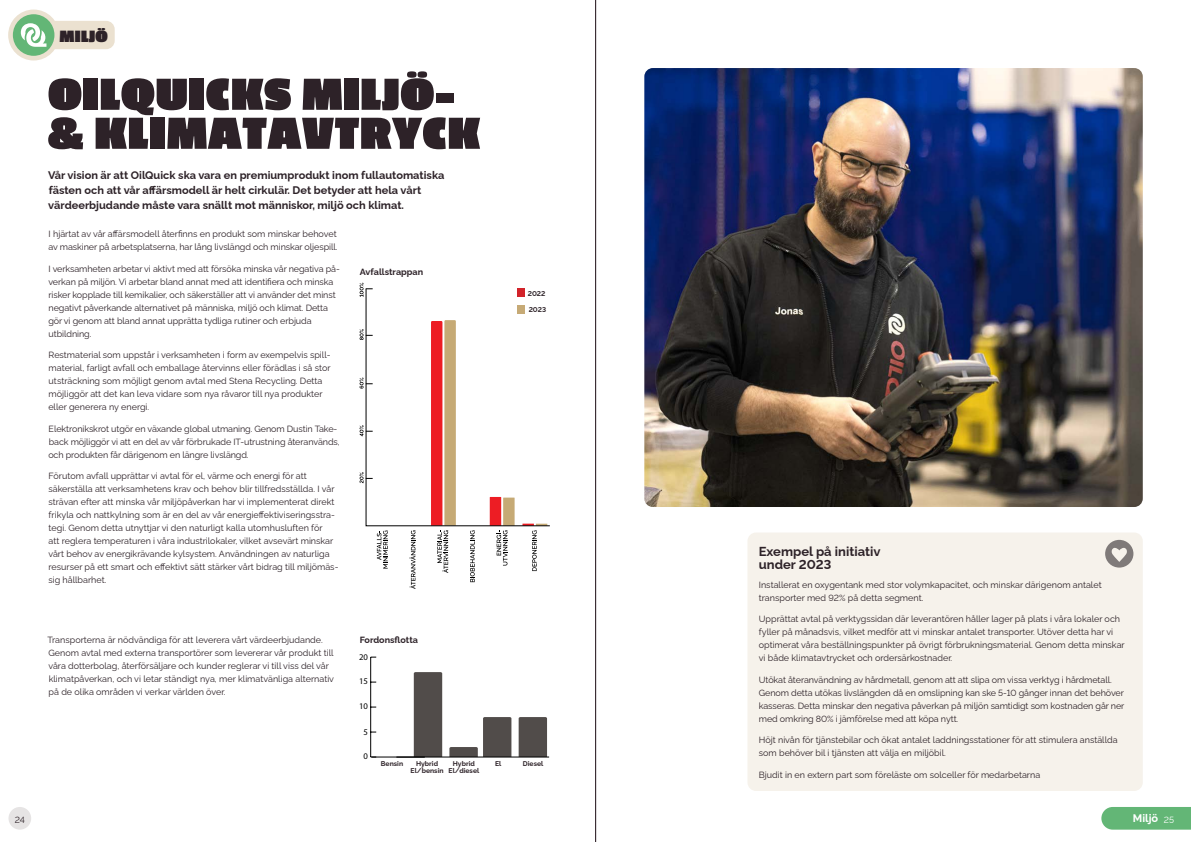
<style>
.page{position:relative;width:1191px;height:842px;background:#fff}
.page>*{position:absolute;margin:0;border:0;box-sizing:border-box;transform-origin:0 0}
.t1{font:900 50px/39px "Passion One";letter-spacing:.02em;color:#2d2228}
.t2{font:900 18.3px "Passion One";letter-spacing:.02em;color:#2d2228}
.t3{font:700 13px/13px "Raleway";color:#2d2228}
.t4{font:700 11px/15px "Raleway";color:#2d2228}
.t5{font:700 11px "Raleway";color:#fff}
.t6{font:9px/13px "Raleway";color:#2d2228}
.t7{font:700 9px "Raleway";color:#2d2228}
.t8{font:8.7px "Myriad Pro";color:#000}
.t9{font:700 7px "Raleway";color:#2d2228}
.t10{font:700 6.9px/7px "Raleway";color:#2d2228;text-align:center}
.s1{font-weight:400;font-size:9px}
</style>
<div class="page">
<div style="left:747px;top:532px;width:395px;height:259px;background:#f6f2eb;border-radius:9px"></div>
<div style="left:1105px;top:540px;width:28px;height:28px;background:#7f7a79;border-radius:50%"></div>
<svg style="left:1111px;top:547px;width:16px;height:15px"></svg>
<img style="left:644px;top:68px;width:498px;height:439px">
<svg style="left:377px;top:530px;width:11px;height:38px"></svg>
<svg style="left:409px;top:530px;width:6px;height:59px"></svg>
<svg style="left:470px;top:530px;width:5px;height:52px"></svg>
<svg style="left:496px;top:530px;width:12px;height:35px"></svg>
<svg style="left:532px;top:530px;width:5px;height:41px"></svg>
<svg style="left:437px;top:530px;width:12px;height:43px"></svg>
<svg style="left:365px;top:288px;width:185px;height:239px"></svg>
<svg style="left:359px;top:472px;width:14px;height:11px"></svg>
<svg style="left:359px;top:425px;width:14px;height:11px"></svg>
<svg style="left:359px;top:378px;width:14px;height:11px"></svg>
<svg style="left:359px;top:329px;width:14px;height:11px"></svg>
<svg style="left:359px;top:283px;width:14px;height:14px"></svg>
<svg style="left:518px;top:717px;width:29px;height:40px"></svg>
<svg style="left:449px;top:717px;width:62px;height:40px"></svg>
<hr style="left:371px;top:757px;width:178px;height:1px;background:#000">
<hr style="left:370px;top:657px;width:1px;height:100px;background:#000">
<svg style="left:396px;top:672px;width:46px;height:86px"></svg>
<div style="left:9px;top:807px;width:22px;height:23px;background:#e6e4e4;border-radius:50%"></div>
<svg style="left:1101px;top:807px;width:90px;height:23px;background:#6ab97c"></svg>
<div style="left:31px;top:21px;width:84px;height:28px;background:#ebe1d0;border-radius:9px"></div>
<svg style="left:11px;top:12px;width:46px;height:46px"></svg>
<div style="left:8px;top:10px;width:51px;height:51px;border:5px solid #ebe1d0;border-radius:50%"></div>
<svg style="left:21px;top:23px;width:25px;height:24px"></svg>
<hr style="left:595px;top:0;width:1px;height:842px;background:#1a0b12">
<h2 class="t2" style="left:59px;top:27px;width:50px">MILJÖ</h2>
<h1 class="t1" style="left:48px;top:76px;width:433px">OILQUICKS MILJÖ-&amp; KLIMATAVTRYCK</h1>
<p class="t4" style="left:48px;top:166px;width:398px">Vår vision är att OilQuick ska vara en premiumprodukt inom fullautomatiska fästen och att vår affärsmodell är helt cirkulär. Det betyder att hela vårt värdeerbjudande måste vara snällt mot människor, miljö och klimat.</p>
<p class="t6" style="left:49px;top:227px;width:290px">I hjärtat av vår affärsmodell återfinns en produkt som minskar behovet av maskiner på arbetsplatserna, har lång livslängd och minskar oljespill.</p>
<p class="t6" style="left:48px;top:261px;width:293px">I verksamheten arbetar vi aktivt med att försöka minska vår negativa på&shy;verkan på miljön. Vi arbetar bland annat med att identifiera och minska risker kopplade till kemikalier, och säkerställer att vi använder det minst negativt påverkande alternativet på människa, miljö och klimat. Detta gör vi genom att bland annat upprätta tydliga rutiner och erbjuda utbildning.</p>
<p class="t6" style="left:48px;top:348px;width:284px">Restmaterial som uppstår i verksamheten i form av exempelvis spill&shy;material, farligt avfall och emballage återvinns eller förädlas i så stor utsträckning som möjligt genom avtal med Stena Recycling. Detta möjliggör att det kan leva vidare som nya råvaror till nya produkter eller generera ny energi.</p>
<p class="t6" style="left:48px;top:421px;width:293px">Elektronikskrot utgör en växande global utmaning. Genom Dustin Take&shy;back möjliggör vi att en del av vår förbrukade IT-utrustning återanvänds, och produkten får därigenom en längre livslängd.</p>
<p class="t6" style="left:48px;top:469px;width:291px">Förutom avfall upprättar vi avtal för el, värme och energi för att säkerställa att verksamhetens krav och behov blir tillfredsställda. I vår strävan efter att minska vår miljöpåverkan har vi implementerat direkt frikyla och nattkylning som är en del av vår energieffektiviseringsstra&shy;tegi. Genom detta utnyttjar vi den naturligt kalla utomhusluften för<br>att reglera temperaturen i våra industrilokaler, vilket avsevärt minskar vårt behov av energikrävande kylsystem. Användningen av naturliga resurser på ett smart och effektivt sätt stärker vårt bidrag till miljömäs&shy;sig hållbarhet.</p>
<p class="t7" style="left:360px;top:264px;width:65px">Avfallstrappan</p>
<p class="t6" style="left:47px;top:633px;width:288px">Transporterna är nödvändiga för att leverera vårt värdeerbjudande.<br>Genom avtal med externa transportörer som levererar vår produkt till våra dotterbolag, återförsäljare och kunder reglerar vi till viss del vår klimatpåverkan, och vi letar ständigt nya, mer klimatvänliga alternativ på de olika områden vi verkar världen över.</p>
<p class="t7" style="left:360px;top:633px;width:60px">Fordonsflotta</p>
<p class="t8" style="left:359px;top:651px;width:10px">20</p>
<p class="t8" style="left:359px;top:676px;width:10px">15</p>
<p class="t8" style="left:359px;top:701px;width:10px">10</p>
<p class="t8" style="left:363px;top:726px;width:6px">5</p>
<p class="t9" style="left:528px;top:287px;width:19px">2022</p>
<p class="t9" style="left:529px;top:304px;width:19px">2023</p>
<p class="t8" style="left:363px;top:751px;width:6px">0</p>
<p class="t10" style="left:381px;top:759px;width:24px">Bensin</p>
<p class="t10" style="left:448px;top:759px;width:32px">Hybrid<br>El/diesel</p>
<p class="t10" style="left:495px;top:759px;width:8px">El</p>
<p class="t10" style="left:523px;top:759px;width:22px">Diesel</p>
<p class="t10" style="left:410px;top:759px;width:34px">Hybrid<br>El/bensin</p>
<h3 class="t3" style="left:759px;top:543px;width:123px">Exempel på initiativ under 2023</h3>
<p class="t6" style="left:759px;top:577px;width:344px">Installerat en oxygentank med stor volymkapacitet, och minskar därigenom antalet transporter med 92% på detta segment.</p>
<p class="t6" style="left:759px;top:612px;width:367px">Upprättat avtal på verktygssidan där leverantören håller lager på plats i våra lokaler och fyller på månadsvis, vilket medför att vi minskar antalet transporter. Utöver detta har vi optimerat våra beställningspunkter på övrigt förbrukningsmaterial. Genom detta minskar vi både klimatavtrycket och ordersärkostnader.</p>
<p class="t6" style="left:759px;top:672px;width:367px">Utökat återanvändning av hårdmetall, genom att att slipa om vissa verktyg i hårdmetall.<br>Genom detta utökas livslängden då en omslipning kan ske 5-10 gånger innan det behöver kasseras. Detta minskar den negativa påverkan på miljön samtidigt som kostnaden går ner med omkring 80% i jämförelse med att köpa nytt.</p>
<p class="t6" style="left:759px;top:732px;width:360px">Höjt nivån för tjänstebilar och ökat antalet laddningsstationer för att stimulera anställda som behöver bil i tjänsten att välja en miljöbil.</p>
<p class="t6" style="left:759px;top:767px;width:283px">Bjudit in en extern part som föreläste om solceller för medarbetarna</p>
<p class="t6" style="left:15px;top:812px;width:12px">24</p>
<p class="t5" style="left:1133px;top:810px;width:43px">Miljö <span class="s1">25</span></p>
</div>
